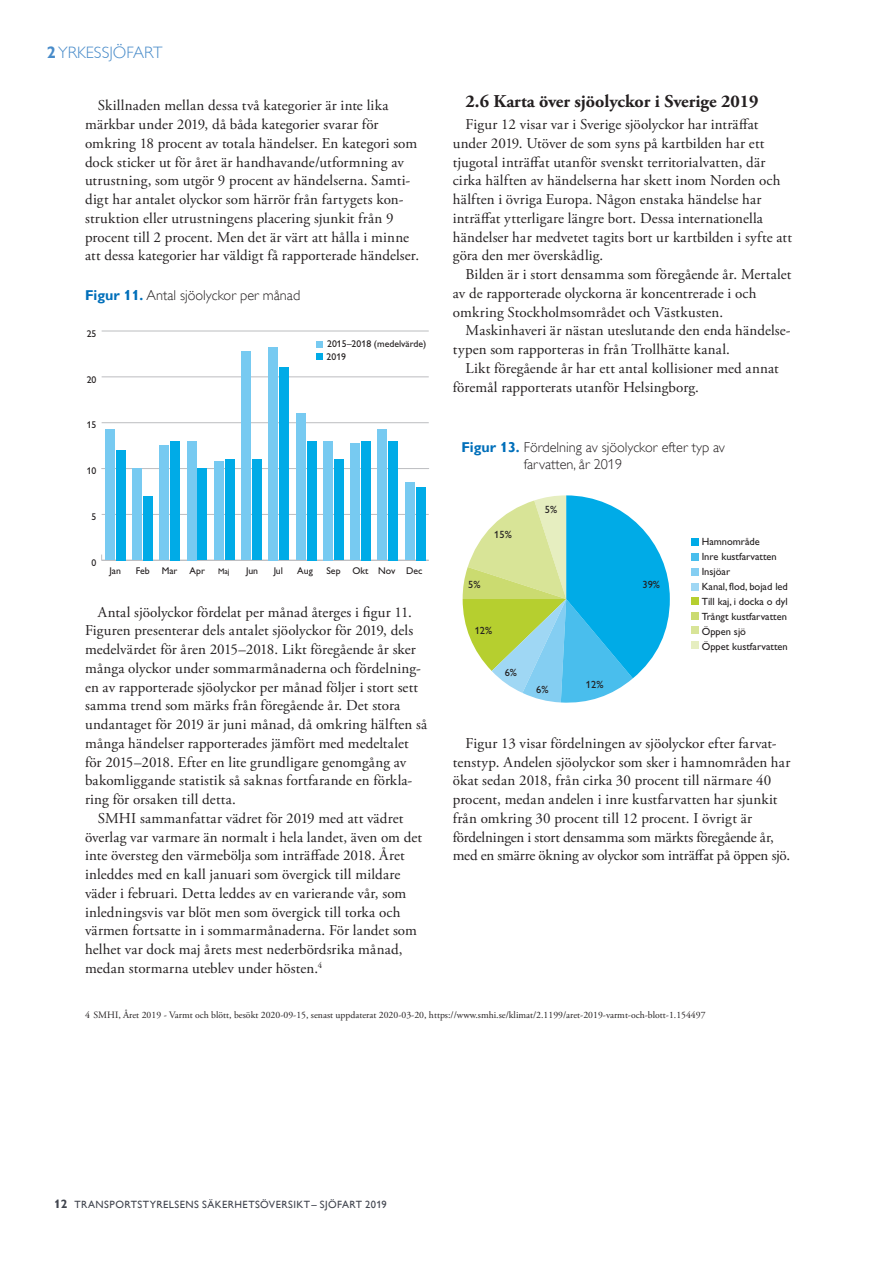
<style>
.page{position:relative;width:893px;height:1263px;background:#fff}
.page>*{position:absolute;margin:0;border:0;box-sizing:border-box;transform-origin:0 0}
.bröd_indrag{font:700 18px "Adobe Garamond Pro";color:#231f20}
.t1{font:300 16.5px "Gill Alt One";color:#488bc9}
.bröd_indrag-2{font:15px/18.8px "Adobe Garamond Pro";letter-spacing:.01em;color:#231f20}
.rubbe_diagram_tabell{font:300 14.25px/17.1px "Gill Alt One";color:#231f20}
.t2{font:10.5px/15px "Gill Alt One";color:#231f20}
.t3{font:10.5px "Gill Alt One";letter-spacing:.04em;color:#40444e}
.fotnoter{font:9.75px "Adobe Garamond Pro";color:#231f20}
.t4{font:9.75px "Gill Alt One";color:#231f20}
.t5{font:8.1px "Gill Alt One";color:#231f20}
.s1{font-weight:700}
.s2{font-weight:700;color:#006fba}
.s3{font-weight:700;font-size:12px}
</style>
<div class="page">
<svg style="left:463px;top:495px;width:207px;height:208px"></svg>
<div style="left:691px;top:553px;width:7px;height:8px;background:#49beed"></div>
<div style="left:691px;top:538px;width:7px;height:8px;background:#00abe7"></div>
<div style="left:691px;top:568px;width:7px;height:7px;background:#84cef2"></div>
<div style="left:691px;top:597px;width:7px;height:7px;background:#b6cf2f"></div>
<div style="left:691px;top:612px;width:7px;height:7px;background:#cbdb70"></div>
<div style="left:691px;top:627px;width:7px;height:7px;background:#d8e497"></div>
<div style="left:691px;top:642px;width:7px;height:7px;background:#e6eec0"></div>
<div style="left:691px;top:583px;width:7px;height:7px;background:#9fd7f4"></div>
<hr style="left:102px;top:560px;width:327px;height:1px;background:#bcbdc0">
<hr style="left:102px;top:514px;width:327px;height:1px;background:#bcbdc0">
<hr style="left:102px;top:468px;width:327px;height:1px;background:#bcbdc0">
<hr style="left:102px;top:422px;width:327px;height:1px;background:#bcbdc0">
<hr style="left:102px;top:376px;width:327px;height:1px;background:#bcbdc0">
<hr style="left:102px;top:331px;width:327px;height:1px;background:#bcbdc0">
<div style="left:116px;top:450px;width:10px;height:110px;background:#00abe7"></div>
<div style="left:143px;top:496px;width:10px;height:64px;background:#00abe7"></div>
<div style="left:170px;top:441px;width:10px;height:119px;background:#00abe7"></div>
<div style="left:198px;top:469px;width:9px;height:91px;background:#00abe7"></div>
<div style="left:225px;top:459px;width:10px;height:101px;background:#00abe7"></div>
<div style="left:252px;top:459px;width:10px;height:101px;background:#00abe7"></div>
<div style="left:279px;top:368px;width:10px;height:192px;background:#00abe7"></div>
<div style="left:307px;top:441px;width:9px;height:119px;background:#00abe7"></div>
<div style="left:334px;top:459px;width:10px;height:101px;background:#00abe7"></div>
<div style="left:361px;top:441px;width:10px;height:119px;background:#00abe7"></div>
<div style="left:388px;top:441px;width:10px;height:119px;background:#00abe7"></div>
<div style="left:416px;top:487px;width:9px;height:73px;background:#00abe7"></div>
<div style="left:105px;top:430px;width:10px;height:130px;background:#77caf1"></div>
<div style="left:132px;top:469px;width:10px;height:91px;background:#77caf1"></div>
<div style="left:159px;top:446px;width:10px;height:114px;background:#77caf1"></div>
<div style="left:187px;top:441px;width:9px;height:119px;background:#77caf1"></div>
<div style="left:214px;top:462px;width:10px;height:98px;background:#77caf1"></div>
<div style="left:241px;top:352px;width:10px;height:208px;background:#77caf1"></div>
<div style="left:268px;top:347px;width:10px;height:213px;background:#77caf1"></div>
<div style="left:296px;top:413px;width:10px;height:147px;background:#77caf1"></div>
<div style="left:323px;top:441px;width:10px;height:119px;background:#77caf1"></div>
<div style="left:350px;top:443px;width:10px;height:117px;background:#77caf1"></div>
<div style="left:377px;top:430px;width:10px;height:130px;background:#77caf1"></div>
<div style="left:405px;top:482px;width:10px;height:78px;background:#77caf1"></div>
<div style="left:316px;top:353px;width:7px;height:7px;background:#00abe7"></div>
<div style="left:316px;top:341px;width:7px;height:6px;background:#77caf1"></div>
<p class="t1" style="left:47px;top:43px;width:117px"><span class="s1">2</span> YRKESSJÖFART</p>
<p class="bröd_indrag-2" style="left:85px;top:97px;width:336px;text-indent:13px">Skillnaden mellan dessa två kategorier är inte lika märkbar under 2019, då båda kategorier svarar för omkring 18 procent av totala händelser. En kategori som dock sticker ut för året är handhavande/utformning av utrustning, som utgör 9 procent av händelserna. Samti&shy;digt har antalet olyckor som härrör från fartygets kon&shy;struktion eller utrustningens placering sjunkit från 9 procent till 2 procent. Men det är värt att hålla i minne att dessa kategorier har väldigt få rapporterade händelser.</p>
<p class="rubbe_diagram_tabell" style="left:85px;top:287px;width:217px"><span class="s2">Figur 11.</span> Antal sjöolyckor per månad</p>
<p class="t4" style="left:87px;top:328px;width:11px">25</p>
<p class="t4" style="left:87px;top:374px;width:11px">20</p>
<p class="t4" style="left:87px;top:420px;width:11px">15</p>
<p class="t4" style="left:87px;top:465px;width:11px">10</p>
<p class="t4" style="left:92px;top:511px;width:6px">5</p>
<p class="t4" style="left:327px;top:338px;width:101px">2015–2018 (medelvärde)</p>
<p class="t4" style="left:327px;top:351px;width:21px">2019</p>
<p class="bröd_indrag" style="left:466px;top:91px;width:294px">2.6 Karta över sjöolyckor i Sverige 2019</p>
<p class="bröd_indrag-2" style="left:453px;top:115px;width:341px;text-indent:13px">Figur 12 visar var i Sverige sjöolyckor har inträffat under 2019. Utöver de som syns på kartbilden har ett tjugotal inträffat utanför svenskt territorialvatten, där cirka hälften av händelserna har skett inom Norden och hälften i övriga Europa. Någon enstaka händelse har inträffat ytterligare längre bort. Dessa internationella händelser har medvetet tagits bort ur kartbilden i syfte att göra den mer överskådlig.</p>
<p class="bröd_indrag-2" style="left:453px;top:265px;width:340px;text-indent:13px">Bilden är i stort densamma som föregående år. Mertalet av de rapporterade olyckorna är koncentrerade i och omkring Stockholmsområdet och Västkusten.</p>
<p class="bröd_indrag-2" style="left:453px;top:322px;width:339px;text-indent:13px">Maskinhaveri är nästan uteslutande den enda händelse&shy;typen som rapporteras in från Trollhätte kanal.</p>
<p class="bröd_indrag-2" style="left:453px;top:359px;width:328px;text-indent:13px">Likt föregående år har ett antal kollisioner med annat föremål rapporterats utanför Helsingborg.</p>
<p class="rubbe_diagram_tabell" style="left:524px;top:439px;width:203px;text-indent:-62px"><span class="s2">Figur 13.</span> Fördelning av sjöolyckor efter typ av farvatten, år 2019</p>
<p class="t2" style="left:545px;top:502px;width:14px">5%</p>
<p class="t2" style="left:494px;top:527px;width:19px">15%</p>
<p class="t2" style="left:702px;top:534px;width:60px">Hamnområde</p>
<p class="t2" style="left:702px;top:579px;width:88px">Kanal, flod, bojad led</p>
<p class="t2" style="left:702px;top:549px;width:77px">Inre kustfarvatten<br>Insjöar</p>
<p class="t2" style="left:702px;top:594px;width:88px">Till kaj, i docka o dyl<br>Trångt kustfarvatten</p>
<p class="t2" style="left:702px;top:639px;width:87px">Öppet kustfarvatten</p>
<p class="t4" style="left:92px;top:557px;width:6px">0</p>
<p class="t4" style="left:109px;top:565px;width:13px">Jan</p>
<p class="t4" style="left:136px;top:565px;width:71px">Feb Mar Apr</p>
<p class="t5" style="left:218px;top:566px;width:13px">Maj</p>
<p class="t4" style="left:246px;top:565px;width:14px">Jun</p>
<p class="t4" style="left:274px;top:565px;width:11px">Jul</p>
<p class="t4" style="left:297px;top:565px;width:17px">Aug</p>
<p class="t4" style="left:326px;top:565px;width:97px">Sep Okt Nov Dec</p>
<p class="t2" style="left:468px;top:577px;width:14px">5%</p>
<p class="t2" style="left:642px;top:577px;width:19px">39%</p>
<p class="bröd_indrag-2" style="left:85px;top:603px;width:344px;text-indent:13px">Antal sjöolyckor fördelat per månad återges i figur 11.<br>Figuren presenterar dels antalet sjöolyckor för 2019, dels medelvärdet för åren 2015–2018. Likt föregående år sker många olyckor under sommarmånaderna och fördelning&shy;en av rapporterade sjöolyckor per månad följer i stort sett samma trend som märks från föregående år. Det stora undantaget för 2019 är juni månad, då omkring hälften så många händelser rapporterades jämfört med medeltalet för 2015–2018. Efter en lite grundligare genomgång av bakomliggande statistik så saknas fortfarande en förkla&shy;ring för orsaken till detta.</p>
<p class="bröd_indrag-2" style="left:85px;top:809px;width:339px;text-indent:13px">SMHI sammanfattar vädret för 2019 med att vädret överlag var varmare än normalt i hela landet, även om det inte översteg den värmebölja som inträffade 2018. Året inleddes med en kall januari som övergick till mildare väder i februari. Detta leddes av en varierande vår, som inledningsvis var blöt men som övergick till torka och värmen fortsatte in i sommarmånaderna. För landet som helhet var dock maj årets mest nederbördsrika månad, medan stormarna uteblev under hösten.<sup>4</sup></p>
<p class="fotnoter" style="left:85px;top:1009px;width:622px">4 SMHI, Året 2019 - Varmt och blött, besökt 2020-09-15, senast uppdaterat 2020-03-20, https://www.smhi.se/klimat/2.1199/aret-2019-varmt-och-blott-1.154497</p>
<p class="t2" style="left:702px;top:624px;width:46px">Öppen sjö</p>
<p class="t2" style="left:475px;top:623px;width:19px">12%</p>
<p class="t2" style="left:505px;top:665px;width:14px">6%</p>
<p class="t2" style="left:586px;top:677px;width:19px">12%</p>
<p class="t2" style="left:536px;top:682px;width:14px">6%</p>
<p class="bröd_indrag-2" style="left:453px;top:734px;width:339px;text-indent:13px">Figur 13 visar fördelningen av sjöolyckor efter farvat&shy;tenstyp. Andelen sjöolyckor som sker i hamnområden har ökat sedan 2018, från cirka 30 procent till närmare 40 procent, medan andelen i inre kustfarvatten har sjunkit från omkring 30 procent till 12 procent. I övrigt är fördelningen i stort densamma som märkts föregående år, med en smärre ökning av olyckor som inträffat på öppen sjö.</p>
<p class="t3" style="left:54px;top:1198px;width:334px"><span class="s3">12</span> TRANSPORTSTYRELSENS SÄKERHETSÖVERSIKT– SJÖFART 2019</p>
</div>
